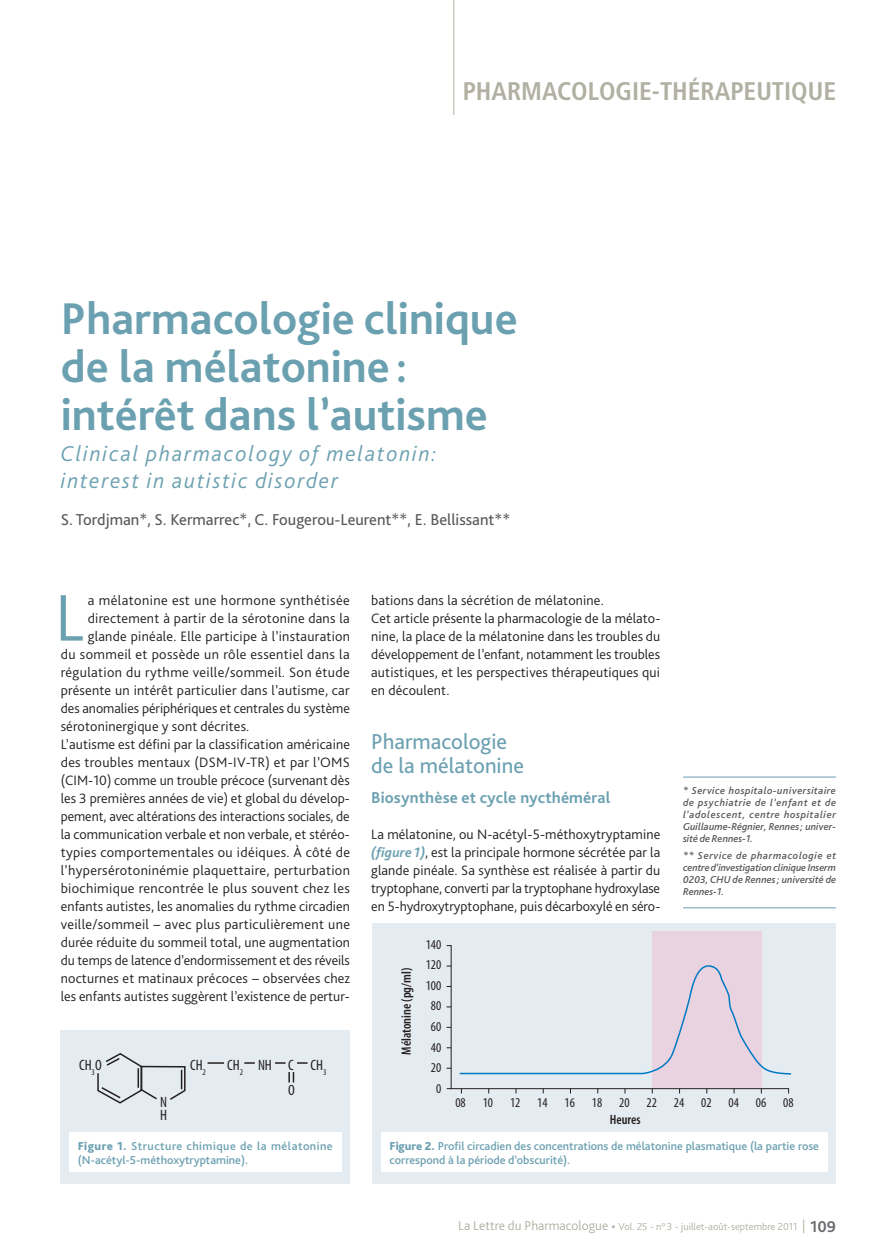
<style>
.page{position:relative;width:887px;height:1257px;background:#fff}
.page>*{position:absolute;margin:0;border:0;box-sizing:border-box;transform-origin:0 0}
._999-TXT_COURANT___L{font:300 68.85px "Bliss Pro";color:#6ba0b1}
._999-TH_titre{font:700 46.5px/48px "Bliss Pro";color:#6ba0b1}
.t1{font:700 condensed 25.5px "Frutiger LT Std";color:#b1b0a3}
._999-TH_titre_anglai{font:italic 300 22.5px/27px "Bliss Pro";letter-spacing:.08em;color:#6ba0b1}
._999-TH_inter1{font:22.5px/24px "Bliss Pro";color:#6ba0b1}
._0012-AUTEUR{font:16.5px "Bliss Pro";color:#57585a}
._999-TH_inter2{font:700 16.5px "Bliss Pro";letter-spacing:.01em;color:#6ba0b1}
.t2{font:condensed 15px/24.8px "Myriad Pro";color:#231f20;text-align:right}
._0012-TEXTE_COURANT{font:300 14.25px/18px "Bliss Pro";letter-spacing:.005em;color:#231f20;text-align:justify}
._999-TXT_COURANT___L-2{font:300 14.25px "Bliss Pro";letter-spacing:.015em;color:#231f20}
.t3{font:condensed 13.5px/20.5px "Myriad Pro";color:#231f20;text-align:right}
.t4{font:600 condensed 13.5px "Myriad Pro";color:#231f20}
._999-TH_LEGENDE_TAB{font:500 12px/13.5px "Bliss Pro";color:#6ba0b1}
._999-TH_LEGENDE_TAB-2{font:500 12px/13.5px "Bliss Pro";letter-spacing:.04em;color:#6ba0b1}
._999-TH_SERVICE_AUTE{font:italic 500 10.5px/12px "Bliss Pro";color:#57585a;text-align:justify}
.t5{font:300 10.5px "Bliss Pro";color:#b1b0a3}
.s1{font-weight:800}
.s2{font-weight:700;font-style:italic;color:#6ba0b1}
.s3{font-size:13.5px}
.s4{font-weight:700;font-size:16.5px;color:#6c6d70}
</style>
<div class="page">
<div style="left:373px;top:923px;width:463px;height:260px;background:#e5ecf1"></div>
<div style="left:652px;top:931px;width:109px;height:157px;background:#e9d3e1"></div>
<svg style="left:450px;top:945px;width:338px;height:144px"></svg>
<svg style="left:458px;top:964px;width:334px;height:111px"></svg>
<div style="left:381px;top:1132px;width:447px;height:40px;background:#fff"></div>
<div style="left:61px;top:1030px;width:289px;height:153px;background:#e5ecf1"></div>
<svg style="left:208px;top:1062px;width:16px;height:2px"></svg>
<svg style="left:244px;top:1062px;width:11px;height:2px"></svg>
<svg style="left:275px;top:1062px;width:11px;height:2px"></svg>
<svg style="left:297px;top:1062px;width:11px;height:2px"></svg>
<svg style="left:288px;top:1072px;width:6px;height:10px"></svg>
<svg style="left:97px;top:1053px;width:89px;height:51px"></svg>
<div style="left:69px;top:1132px;width:272px;height:40px;background:#fff"></div>
<hr style="left:453px;top:0;width:1px;height:115px;background:#b1b0a3">
<hr style="left:683px;top:777px;width:153px;height:1px;background:#6ba0b1">
<hr style="left:683px;top:907px;width:153px;height:1px;background:#6ba0b1">
<h3 class="t1" style="left:463px;top:76px;width:375px">PHARMACOLOGIE-THÉRAPEUTIQUE</h3>
<p class="_999-TH_titre" style="left:61px;top:293px;width:458px">Pharmacologie clinique de la mélatonine : intérêt dans l’autisme</p>
<p class="_999-TH_titre_anglai" style="left:61px;top:440px;width:377px">Clinical pharmacology of melatonin: interest in autistic disorder</p>
<p class="_0012-AUTEUR" style="left:61px;top:509px;width:451px">S. Tordjman*, S. Kermarrec*, C. Fougerou-Leurent**, E. Bellissant**</p>
<p class="_999-TXT_COURANT___L" style="left:55px;top:575px;width:31px">L</p>
<p class="_999-TXT_COURANT___L-2" style="left:88px;top:591px;width:263px">a mélatonine est une hormone synthétisée</p>
<p class="_999-TXT_COURANT___L-2" style="left:88px;top:609px;width:263px">directement à partir de la sérotonine dans la</p>
<p class="_999-TXT_COURANT___L-2" style="left:88px;top:627px;width:264px">glande pinéale. Elle participe à l’instauration</p>
<p class="_999-TXT_COURANT___L-2" style="left:61px;top:645px;width:290px">du sommeil et possède un rôle essentiel dans la</p>
<p class="_999-TXT_COURANT___L-2" style="left:61px;top:663px;width:291px">régulation du rythme veille/sommeil. Son étude</p>
<p class="_999-TXT_COURANT___L-2" style="left:61px;top:681px;width:290px">présente un intérêt particulier dans l’autisme, car</p>
<p class="_999-TXT_COURANT___L-2" style="left:61px;top:699px;width:291px">des anomalies périphériques et centrales du système</p>
<p class="_999-TXT_COURANT___L-2" style="left:61px;top:717px;width:190px">sérotoninergique y sont décrites.</p>
<p class="_0012-TEXTE_COURANT" style="left:61px;top:734px;width:291px">L’autisme est défini par la classification américaine des troubles mentaux (DSM-IV-TR) et par l’OMS (CIM-10) comme un trouble précoce (survenant dès les 3 premières années de vie) et global du dévelop&shy;pement, avec altérations des interactions sociales, de la communication verbale et non verbale, et stéréo&shy;typies comportementales ou idéiques. À côté de l’hypersérotoninémie plaquettaire, perturbation biochimique rencontrée le plus souvent chez les enfants autistes, les anomalies du rythme circadien veille/sommeil − avec plus particulièrement une durée réduite du sommeil total, une augmentation du temps de latence d’endormissement et des réveils nocturnes et matinaux précoces − observées chez les enfants autistes suggèrent l’existence de pertur-</p>
<p class="t2" style="left:79px;top:1053px;width:24px">CH<sub>3</sub>O</p>
<p class="t2" style="left:190px;top:1053px;width:17px">CH<sub>2</sub></p>
<p class="t2" style="left:227px;top:1053px;width:17px">CH<sub>2</sub></p>
<p class="t2" style="left:310px;top:1053px;width:17px">CH<sub>3</sub></p>
<p class="t2" style="left:258px;top:1053px;width:38px">NH C<br>O</p>
<p class="t2" style="left:160px;top:1095px;width:8px;line-height:13.5px;text-align:left">N<br>H</p>
<p class="_999-TH_LEGENDE_TAB-2" style="left:78px;top:1139px;width:257px"><span class="s1">Figure 1.</span> Structure chimique de la mélatonine (N-acétyl-5-méthoxytryptamine).</p>
<p class="_0012-TEXTE_COURANT" style="left:371px;top:590px;width:234px">bations dans la sécrétion de mélatonine.</p>
<p class="_0012-TEXTE_COURANT" style="left:371px;top:608px;width:291px">Cet article présente la pharmacologie de la mélato&shy;nine, la place de la mélatonine dans les troubles du développement de l’enfant, notamment les troubles autistiques, et les perspectives thérapeutiques qui en découlent.</p>
<p class="_999-TH_inter1" style="left:371px;top:728px;width:154px">Pharmacologie de la mélatonine</p>
<p class="_999-TH_inter2" style="left:371px;top:787px;width:241px">Biosynthèse et cycle nycthéméral</p>
<p class="_0012-TEXTE_COURANT" style="left:371px;top:824px;width:291px">La mélatonine, ou N-acétyl-5-méthoxytryptamine <span class="s2">(figure 1)</span>, est la principale hormone sécrétée par la glande pinéale. Sa synthèse est réalisée à partir du tryptophane, converti par la tryptophane hydroxylase en 5-hydroxytryptophane, puis décarboxylé en séro-</p>
<p class="t4" style="left:399px;top:1055px;width:88px;rotate:-90deg">Mélatonine (pg/ml)</p>
<p class="t3" style="left:426px;top:934px;width:17px">140<br>120<br>100<br>80<br>60<br>40<br>20<br>0</p>
<p class="_999-TH_SERVICE_AUTE" style="left:683px;top:785px;width:155px">* Service hospitalo-universitaire de psychiatrie de l’enfant et de l’adolescent, centre hospitalier Guillaume-Régnier, Rennes; univer&shy;sité de Rennes-1.</p>
<p class="_999-TH_SERVICE_AUTE" style="left:683px;top:849px;width:155px">** Service de pharmacologie et centre d’investigation clinique Inserm 0203, CHU de Rennes; université de Rennes-1.</p>
<p class="t3" style="left:455px;top:1093px;width:12px">08</p>
<p class="t3" style="left:483px;top:1093px;width:12px">10</p>
<p class="t3" style="left:510px;top:1093px;width:12px">12</p>
<p class="t3" style="left:537px;top:1093px;width:12px">14</p>
<p class="t3" style="left:565px;top:1093px;width:12px">16</p>
<p class="t3" style="left:592px;top:1093px;width:12px">18</p>
<p class="t3" style="left:619px;top:1093px;width:12px">20</p>
<p class="t3" style="left:646px;top:1093px;width:12px">22</p>
<p class="t3" style="left:674px;top:1093px;width:12px">24</p>
<p class="t3" style="left:701px;top:1093px;width:12px">02</p>
<p class="t3" style="left:728px;top:1093px;width:12px">04</p>
<p class="t3" style="left:756px;top:1093px;width:12px">06</p>
<p class="t3" style="left:783px;top:1093px;width:12px">08</p>
<p class="t4" style="left:610px;top:1112px;width:32px">Heures</p>
<p class="_999-TH_LEGENDE_TAB" style="left:390px;top:1139px;width:431px"><span class="s1">Figure 2.</span> Profil circadien des concentrations de mélatonine plasmatique (la partie rose correspond à la période d’obscurité).</p>
<p class="t5" style="left:458px;top:1220px;width:379px"><span class="s3">La Lettre du Pharmacologue •</span> Vol. 25 - n°3 - juillet-août-septembre 2011 <span class="s3">|</span> <span class="s4">109</span></p>
</div>
